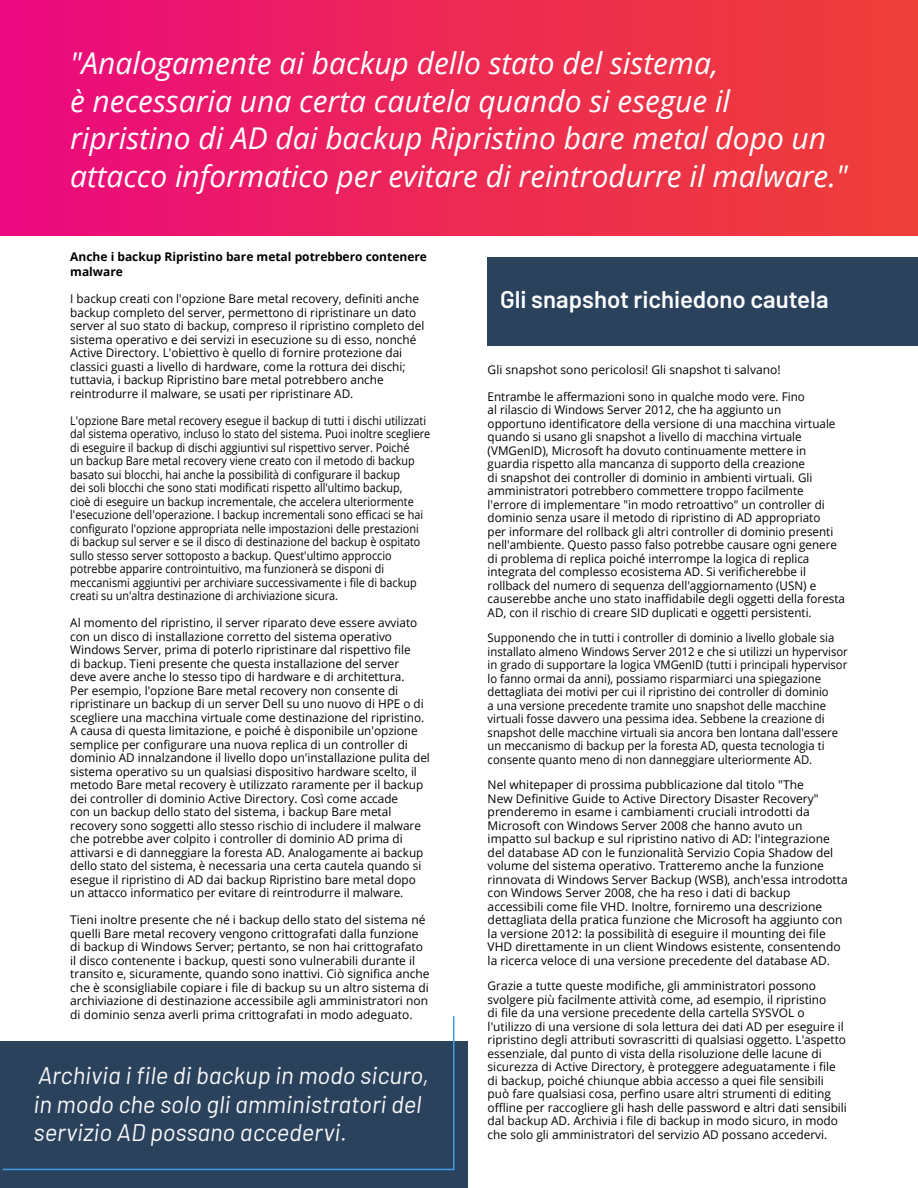
<style>
.page{position:relative;width:918px;height:1188px;background:#fff}
.page>*{position:absolute;margin:0;border:0;box-sizing:border-box;transform-origin:0 0}
.t1{font:italic 30px/37.5px "Open Sans";color:#fff}
.t2{font:italic 24px/28.5px "Barlow";color:#f8f8f9}
.Headline_17_25_Left{font:600 24px "Barlow";color:#fff}
.text_08_10{font:12px/13.5px "Open Sans";color:#000}
.text_08_10-2{font:12px/13.5px "Open Sans";color:#000;scale:.9 1}
.text_08_10-3{font:12px/13.5px "Open Sans";color:#000;scale:.94 1}
.t3{font:700 12px/15px "Open Sans";color:#000}
</style>
<div class="page">
<div style="left:0;top:0;width:918px;height:235px;background:linear-gradient(to right,#eb0b7d,#ee4234)"></div>
<div style="left:488px;top:257px;width:430px;height:88px;background:#2b425c"></div>
<div style="left:0;top:1042px;width:468px;height:146px;background:#2b425c"></div>
<hr style="left:453px;top:1016px;width:1px;height:154px;background:#409ce8">
<hr style="left:3px;top:1169px;width:452px;height:1px;background:#409ce8">
<p class="t1" style="left:70px;top:44px;width:779px">"Analogamente ai backup dello stato del sistema,<br>è necessaria una certa cautela quando si esegue il ripristino di AD dai backup Ripristino bare metal dopo un attacco informatico per evitare di reintrodurre il malware."</p>
<p class="t3" style="left:70px;top:249px;width:358px">Anche i backup Ripristino bare metal potrebbero contenere malware</p>
<p class="text_08_10" style="left:70px;top:292px;width:356px">I backup creati con l'opzione Bare metal recovery, definiti anche backup completo del server, permettono di ripristinare un dato server al suo stato di backup, compreso il ripristino completo del sistema operativo e dei servizi in esecuzione su di esso, nonché Active Directory. L'obiettivo è quello di fornire protezione dai classici guasti a livello di hardware, come la rottura dei dischi; tuttavia, i backup Ripristino bare metal potrebbero anche reintrodurre il malware, se usati per ripristinare AD.</p>
<p class="text_08_10-2" style="left:70px;top:413px;width:402px">L'opzione Bare metal recovery esegue il backup di tutti i dischi utilizzati dal sistema operativo, incluso lo stato del sistema. Puoi inoltre scegliere di eseguire il backup di dischi aggiuntivi sul rispettivo server. Poiché<br>un backup Bare metal recovery viene creato con il metodo di backup basato sui blocchi, hai anche la possibilità di configurare il backup<br>dei soli blocchi che sono stati modificati rispetto all'ultimo backup,<br>cioè di eseguire un backup incrementale, che accelera ulteriormente l'esecuzione dell'operazione. I backup incrementali sono efficaci se hai configurato l'opzione appropriata nelle impostazioni delle prestazioni di backup sul server e se il disco di destinazione del backup è ospitato sullo stesso server sottoposto a backup. Quest'ultimo approccio potrebbe apparire controintuitivo, ma funzionerà se disponi di meccanismi aggiuntivi per archiviare successivamente i file di backup creati su un'altra destinazione di archiviazione sicura.</p>
<p class="text_08_10" style="left:70px;top:616px;width:361px">Al momento del ripristino, il server riparato deve essere avviato con un disco di installazione corretto del sistema operativo Windows Server, prima di poterlo ripristinare dal rispettivo file<br>di backup. Tieni presente che questa installazione del server<br>deve avere anche lo stesso tipo di hardware e di architettura.<br>Per esempio, l'opzione Bare metal recovery non consente di ripristinare un backup di un server Dell su uno nuovo di HPE o di scegliere una macchina virtuale come destinazione del ripristino.<br>A causa di questa limitazione, e poiché è disponibile un'opzione semplice per configurare una nuova replica di un controller di dominio AD innalzandone il livello dopo un'installazione pulita del sistema operativo su un qualsiasi dispositivo hardware scelto, il metodo Bare metal recovery è utilizzato raramente per il backup dei controller di dominio Active Directory. Così come accade<br>con un backup dello stato del sistema, i backup Bare metal recovery sono soggetti allo stesso rischio di includere il malware che potrebbe aver colpito i controller di dominio AD prima di attivarsi e di danneggiare la foresta AD. Analogamente ai backup dello stato del sistema, è necessaria una certa cautela quando si esegue il ripristino di AD dai backup Ripristino bare metal dopo un attacco informatico per evitare di reintrodurre il malware.</p>
<p class="text_08_10" style="left:70px;top:913px;width:361px">Tieni inoltre presente che né i backup dello stato del sistema né quelli Bare metal recovery vengono crittografati dalla funzione di backup di Windows Server; pertanto, se non hai crittografato il disco contenente i backup, questi sono vulnerabili durante il transito e, sicuramente, quando sono inattivi. Ciò significa anche che è sconsigliabile copiare i file di backup su un altro sistema di archiviazione di destinazione accessibile agli amministratori non di dominio senza averli prima crittografati in modo adeguato.</p>
<p class="t2" style="left:33px;top:1060px;width:397px">Archivia i file di backup in modo sicuro, in modo che solo gli amministratori del servizio AD possano accedervi.</p>
<p class="Headline_17_25_Left" style="left:500px;top:281px;width:330px">Gli snapshot richiedono cautela</p>
<p class="text_08_10" style="left:488px;top:362px;width:294px">Gli snapshot sono pericolosi! Gli snapshot ti salvano!</p>
<p class="text_08_10" style="left:488px;top:389px;width:359px">Entrambe le affermazioni sono in qualche modo vere. Fino<br>al rilascio di Windows Server 2012, che ha aggiunto un<br>opportuno identificatore della versione di una macchina virtuale quando si usano gli snapshot a livello di macchina virtuale (VMGenID), Microsoft ha dovuto continuamente mettere in guardia rispetto alla mancanza di supporto della creazione<br>di snapshot dei controller di dominio in ambienti virtuali. Gli amministratori potrebbero commettere troppo facilmente l'errore di implementare "in modo retroattivo" un controller di dominio senza usare il metodo di ripristino di AD appropriato<br>per informare del rollback gli altri controller di dominio presenti nell'ambiente. Questo passo falso potrebbe causare ogni genere di problema di replica poiché interrompe la logica di replica integrata del complesso ecosistema AD. Si verificherebbe il rollback del numero di sequenza dell'aggiornamento (USN) e causerebbe anche uno stato inaffidabile degli oggetti della foresta AD, con il rischio di creare SID duplicati e oggetti persistenti.</p>
<p class="text_08_10-3" style="left:488px;top:631px;width:385px">Supponendo che in tutti i controller di dominio a livello globale sia installato almeno Windows Server 2012 e che si utilizzi un hypervisor in grado di supportare la logica VMGenID (tutti i principali hypervisor lo fanno ormai da anni), possiamo risparmiarci una spiegazione dettagliata dei motivi per cui il ripristino dei controller di dominio<br>a una versione precedente tramite uno snapshot delle macchine virtuali fosse davvero una pessima idea. Sebbene la creazione di snapshot delle macchine virtuali sia ancora ben lontana dall'essere un meccanismo di backup per la foresta AD, questa tecnologia ti consente quanto meno di non danneggiare ulteriormente AD.</p>
<p class="text_08_10" style="left:488px;top:778px;width:362px">Nel whitepaper di prossima pubblicazione dal titolo "The<br>New Definitive Guide to Active Directory Disaster Recovery" prenderemo in esame i cambiamenti cruciali introdotti da Microsoft con Windows Server 2008 che hanno avuto un impatto sul backup e sul ripristino nativo di AD: l'integrazione del database AD con le funzionalità Servizio Copia Shadow del volume del sistema operativo. Tratteremo anche la funzione rinnovata di Windows Server Backup (WSB), anch'essa introdotta con Windows Server 2008, che ha reso i dati di backup accessibili come file VHD. Inoltre, forniremo una descrizione dettagliata della pratica funzione che Microsoft ha aggiunto con la versione 2012: la possibilità di eseguire il mounting dei file VHD direttamente in un client Windows esistente, consentendo la ricerca veloce di una versione precedente del database AD.</p>
<p class="text_08_10" style="left:488px;top:979px;width:361px">Grazie a tutte queste modifiche, gli amministratori possono svolgere più facilmente attività come, ad esempio, il ripristino<br>di file da una versione precedente della cartella SYSVOL o l'utilizzo di una versione di sola lettura dei dati AD per eseguire il ripristino degli attributi sovrascritti di qualsiasi oggetto. L'aspetto essenziale, dal punto di vista della risoluzione delle lacune di sicurezza di Active Directory, è proteggere adeguatamente i file di backup, poiché chiunque abbia accesso a quei file sensibili può fare qualsiasi cosa, perfino usare altri strumenti di editing offline per raccogliere gli hash delle password e altri dati sensibili dal backup AD. Archivia i file di backup in modo sicuro, in modo che solo gli amministratori del servizio AD possano accedervi.</p>
</div>
